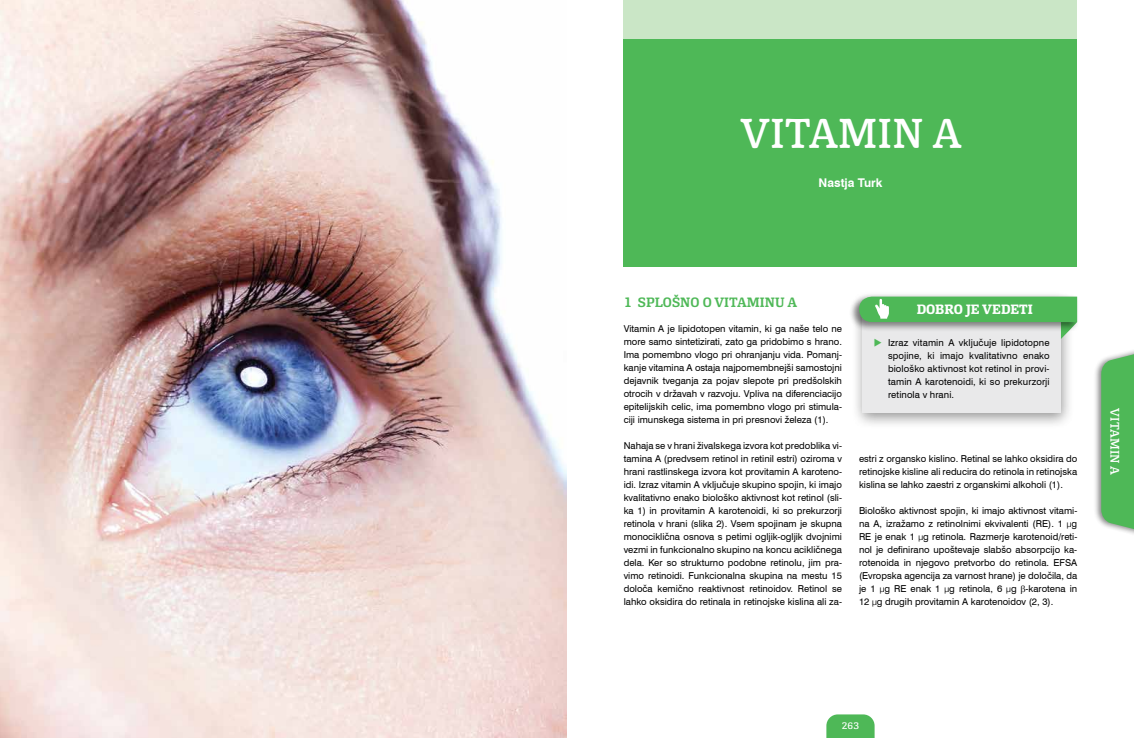
<style>
.page{position:relative;width:1134px;height:738px;background:#fff}
.page>*{position:absolute;margin:0;border:0;box-sizing:border-box;transform-origin:0 0}
.t1{font:40px "Mayonez";color:#fff}
.t2{font:600 13px "Mayonez";color:#4eb857}
.t3{font:700 13px "Mayonez";color:#fff}
.t4{font:700 12px "Swiss 721 BT";color:#fff}
.t5{font:12px "Mayonez";color:#fff}
.t6{font:9.5px/13px "Swiss 721 BT";color:#000;text-align:justify}
.t7{font:9px "Mayonez";color:#fff}
.s1{font-family:"News Got"}
</style>
<div class="page">
<svg style="left:826px;top:714px;width:48px;height:23px"></svg>
<div style="left:1093px;top:345px;width:41px;height:194px;background:#000;opacity:.47"></div>
<svg style="left:1101px;top:349px;width:33px;height:184px;background:#5dbc65"></svg>
<div style="left:624px;top:0;width:453px;height:201px;background:#cae6c6"></div>
<div style="left:624px;top:40px;width:453px;height:226px;background:#4eb857"></div>
<div style="left:851px;top:290px;width:223px;height:138px;background:#000;opacity:.42"></div>
<div style="left:862px;top:299px;width:199px;height:113px;background:#e9e9ea"></div>
<div style="left:848px;top:294px;width:231px;height:37px;background:#000;opacity:.47"></div>
<img style="left:0;top:0;width:567px;height:737px">
<svg style="left:859px;top:296px;width:218px;height:50px"></svg>
<h1 class="t1" style="left:740px;top:110px;width:223px">VITAMIN A</h1>
<p class="t4" style="left:818px;top:175px;width:65px">Nastja Turk</p>
<h2 class="t2" style="left:624px;top:295px;width:175px">1 SPLOŠNO O VITAMINU A</h2>
<p class="t6" style="left:624px;top:321px;width:220px">Vitamin A je lipidotopen vitamin, ki ga naše telo ne more samo sintetizirati, zato ga pridobimo s hrano.<br>Ima pomembno vlogo pri ohranjanju vida. Pomanj&shy;kanje vitamina A ostaja najpomembnejši samostojni dejavnik tveganja za pojav slepote pri predšolskih otrocih v državah v razvoju. Vpliva na diferenciacijo epitelijskih celic, ima pomembno vlogo pri stimula&shy;ciji imunskega sistema in pri presnovi železa (1).</p>
<p class="t6" style="left:624px;top:438px;width:220px">Nahaja se v hrani živalskega izvora kot predoblika vi&shy;tamina A (predvsem retinol in retinil estri) oziroma v hrani rastlinskega izvora kot provitamin A karoteno&shy;idi. Izraz vitamin A vključuje skupino spojin, ki imajo kvalitativno enako biološko aktivnost kot retinol (sli&shy;ka 1) in provitamin A karotenoidi, ki so prekurzorji retinola v hrani (slika 2). Vsem spojinam je skupna monociklična osnova s petimi ogljik-ogljik dvojnimi vezmi in funkcionalno skupino na koncu acikličnega dela. Ker so strukturno podobne retinolu, jim pra&shy;vimo retinoidi. Funkcionalna skupina na mestu 15 določa kemično reaktivnost retinoidov. Retinol se lahko oksidira do retinala in retinojske kislina ali za-</p>
<h2 class="t3" style="left:917px;top:301px;width:118px">DOBRO JE VEDETI</h2>
<p class="t6" style="left:888px;top:336px;width:163px">Izraz vitamin A vključuje lipidotopne spojine, ki imajo kvalitativno enako biološko aktivnost kot retinol in provi&shy;tamin A karotenoidi, ki so prekurzorji retinola v hrani.</p>
<p class="t6" style="left:859px;top:451px;width:220px">estri z organsko kislino. Retinal se lahko oksidira do retinojske kisline ali reducira do retinola in retinojska kislina se lahko zaestri z organskimi alkoholi (1).</p>
<p class="t6" style="left:859px;top:503px;width:220px">Biološko aktivnost spojin, ki imajo aktivnost vitami&shy;na A, izražamo z retinolnimi ekvivalenti (RE). 1 <span class="s1">μ</span>g RE je enak 1 <span class="s1">μ</span>g retinola. Razmerje karotenoid/reti&shy;nol je definirano upoštevaje slabšo absorpcijo ka&shy;rotenoida in njegovo pretvorbo do retinola. EFSA (Evropska agencija za varnost hrane) je določila, da je 1 <span class="s1">μ</span>g RE enak 1 <span class="s1">μ</span>g retinola, 6 <span class="s1">μ</span>g -karotena in 12 <span class="s1">μ</span>g drugih provitamin A karotenoidov (2, 3).</p>
<p class="t5" style="left:1122px;top:407px;width:69px;rotate:90deg">VITAMIN A</p>
<p class="t7" style="left:842px;top:720px;width:19px">263</p>
</div>
